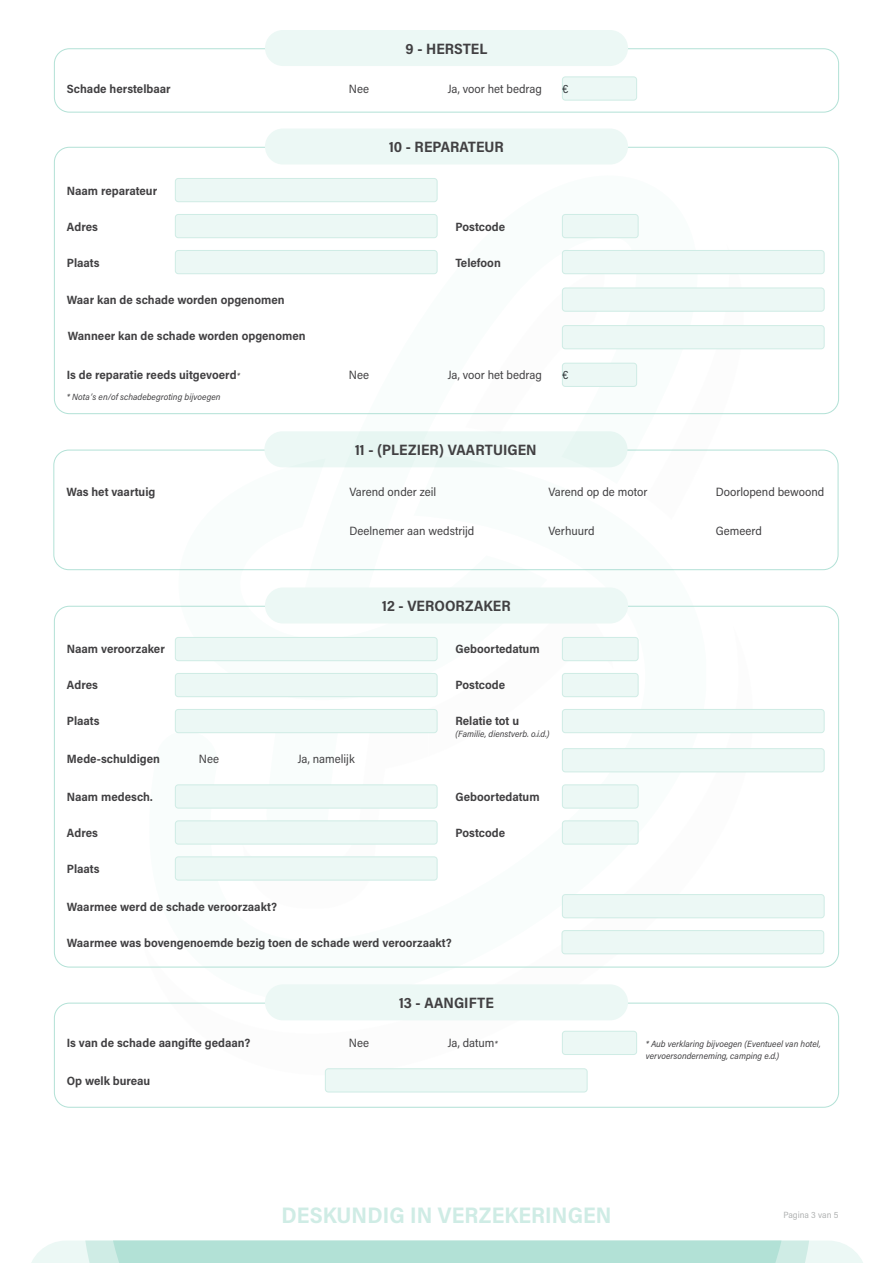
<style>
.page{position:relative;width:893px;height:1263px;background:#fff}
.page>*{position:absolute;margin:0;border:0;box-sizing:border-box;transform-origin:0 0}
.t1{font:700 22.5px "Acumin Pro Semi Cond";letter-spacing:.005em;color:#cfece5}
.t2{font:700 15px "Acumin Pro Semi Cond";color:#414042}
.t3{font:700 12px "Acumin Pro Semi Cond";color:#414042}
.t4{font:12px "Acumin Pro Semi Cond";color:#414042}
.t5{font:12px "Acumin Pro Semi Cond";color:#2f3538}
.t6{font:italic 9px/12px "Acumin Pro Semi Cond";color:#414042}
.t7{font:9px "Acumin Pro Semi Cond";color:#afb1b1}
.s1{font-weight:400;font-style:italic;font-size:9px}
.s2{font-style:italic;font-size:9px}
</style>
<div class="page">
<svg style="left:31px;top:1240px;width:832px;height:23px;background:#bde5dc"></svg>
<svg style="left:139px;top:180px;width:567px;height:788px"></svg>
<div style="left:54px;top:48px;width:785px;height:65px;border:1px solid #b2e1d6;border-radius:15px"></div>
<div style="left:265px;top:30px;width:363px;height:36px;background:#ecf8f5;border-radius:18px"></div>
<div style="left:265px;top:129px;width:363px;height:36px;background:#ecf8f5;border-radius:18px"></div>
<div style="left:265px;top:587px;width:363px;height:36px;background:#ecf8f5;border-radius:18px"></div>
<div style="left:54px;top:1003px;width:785px;height:104px;border:1px solid #b2e1d6;border-radius:15px"></div>
<div style="left:265px;top:984px;width:363px;height:36px;background:#ecf8f5;border-radius:18px"></div>
<div style="left:562px;top:77px;width:75px;height:23px;background:#ecf8f5;border-radius:3px"></div>
<div style="left:562px;top:77px;width:75px;height:24px;border:1px solid #cfece5;border-radius:3px"></div>
<div style="left:562px;top:363px;width:75px;height:23px;background:#ecf8f5;border-radius:3px"></div>
<div style="left:562px;top:363px;width:75px;height:24px;border:1px solid #cfece5;border-radius:3px"></div>
<div style="left:175px;top:178px;width:262px;height:24px;background:#ecf8f5;border-radius:3px"></div>
<div style="left:175px;top:178px;width:262px;height:24px;border:1px solid #cfece5;border-radius:3px"></div>
<div style="left:175px;top:250px;width:262px;height:24px;background:#ecf8f5;border-radius:3px"></div>
<div style="left:175px;top:250px;width:262px;height:24px;border:1px solid #cfece5;border-radius:3px"></div>
<div style="left:562px;top:250px;width:262px;height:24px;background:#ecf8f5;border-radius:3px"></div>
<div style="left:562px;top:250px;width:262px;height:24px;border:1px solid #cfece5;border-radius:3px"></div>
<div style="left:175px;top:214px;width:262px;height:24px;background:#ecf8f5;border-radius:3px"></div>
<div style="left:175px;top:214px;width:262px;height:24px;border:1px solid #cfece5;border-radius:3px"></div>
<div style="left:562px;top:214px;width:76px;height:24px;background:#ecf8f5;border-radius:3px"></div>
<div style="left:562px;top:214px;width:76px;height:24px;border:1px solid #cfece5;border-radius:3px"></div>
<div style="left:562px;top:288px;width:262px;height:23px;background:#ecf8f5;border-radius:3px"></div>
<div style="left:562px;top:288px;width:262px;height:24px;border:1px solid #cfece5;border-radius:3px"></div>
<div style="left:562px;top:326px;width:262px;height:23px;background:#ecf8f5;border-radius:3px"></div>
<div style="left:562px;top:325px;width:262px;height:24px;border:1px solid #cfece5;border-radius:3px"></div>
<div style="left:175px;top:637px;width:262px;height:24px;background:#ecf8f5;border-radius:3px"></div>
<div style="left:175px;top:637px;width:262px;height:24px;border:1px solid #cfece5;border-radius:3px"></div>
<div style="left:175px;top:785px;width:262px;height:23px;background:#ecf8f5;border-radius:3px"></div>
<div style="left:175px;top:784px;width:262px;height:24px;border:1px solid #cfece5;border-radius:3px"></div>
<div style="left:175px;top:709px;width:262px;height:24px;background:#ecf8f5;border-radius:3px"></div>
<div style="left:175px;top:709px;width:262px;height:24px;border:1px solid #cfece5;border-radius:3px"></div>
<div style="left:175px;top:857px;width:262px;height:23px;background:#ecf8f5;border-radius:3px"></div>
<div style="left:175px;top:856px;width:262px;height:24px;border:1px solid #cfece5;border-radius:3px"></div>
<div style="left:562px;top:709px;width:262px;height:24px;background:#ecf8f5;border-radius:3px"></div>
<div style="left:562px;top:709px;width:262px;height:24px;border:1px solid #cfece5;border-radius:3px"></div>
<div style="left:562px;top:749px;width:262px;height:23px;background:#ecf8f5;border-radius:3px"></div>
<div style="left:562px;top:748px;width:262px;height:24px;border:1px solid #cfece5;border-radius:3px"></div>
<div style="left:562px;top:894px;width:262px;height:24px;background:#ecf8f5;border-radius:3px"></div>
<div style="left:562px;top:894px;width:262px;height:24px;border:1px solid #cfece5;border-radius:3px"></div>
<div style="left:562px;top:930px;width:262px;height:24px;background:#ecf8f5;border-radius:3px"></div>
<div style="left:562px;top:930px;width:262px;height:24px;border:1px solid #cfece5;border-radius:3px"></div>
<div style="left:175px;top:673px;width:262px;height:24px;background:#ecf8f5;border-radius:3px"></div>
<div style="left:175px;top:673px;width:262px;height:24px;border:1px solid #cfece5;border-radius:3px"></div>
<div style="left:175px;top:821px;width:262px;height:23px;background:#ecf8f5;border-radius:3px"></div>
<div style="left:175px;top:820px;width:262px;height:24px;border:1px solid #cfece5;border-radius:3px"></div>
<div style="left:562px;top:673px;width:76px;height:24px;background:#ecf8f5;border-radius:3px"></div>
<div style="left:562px;top:673px;width:76px;height:24px;border:1px solid #cfece5;border-radius:3px"></div>
<div style="left:562px;top:821px;width:76px;height:23px;background:#ecf8f5;border-radius:3px"></div>
<div style="left:562px;top:820px;width:76px;height:24px;border:1px solid #cfece5;border-radius:3px"></div>
<div style="left:562px;top:637px;width:76px;height:24px;background:#ecf8f5;border-radius:3px"></div>
<div style="left:562px;top:637px;width:76px;height:24px;border:1px solid #cfece5;border-radius:3px"></div>
<div style="left:562px;top:785px;width:76px;height:23px;background:#ecf8f5;border-radius:3px"></div>
<div style="left:562px;top:784px;width:76px;height:24px;border:1px solid #cfece5;border-radius:3px"></div>
<div style="left:325px;top:1069px;width:262px;height:23px;background:#ecf8f5;border-radius:3px"></div>
<div style="left:325px;top:1068px;width:262px;height:24px;border:1px solid #cfece5;border-radius:3px"></div>
<div style="left:562px;top:1031px;width:75px;height:23px;background:#ecf8f5;border-radius:3px"></div>
<div style="left:562px;top:1031px;width:75px;height:24px;border:1px solid #cfece5;border-radius:3px"></div>
<p class="t3" style="left:67px;top:80px;width:105px">Schade herstelbaar</p>
<p class="t3" style="left:67px;top:182px;width:92px">Naam reparateur</p>
<p class="t4" style="left:349px;top:80px;width:22px">Nee</p>
<p class="t2" style="left:406px;top:38px;width:83px">9 - HERSTEL</p>
<p class="t4" style="left:448px;top:80px;width:96px">Ja, voor het bedrag</p>
<p class="t2" style="left:389px;top:136px;width:116px">10 - REPARATEUR</p>
<p class="t3" style="left:67px;top:218px;width:33px">Adres</p>
<p class="t3" style="left:455px;top:218px;width:51px">Postcode</p>
<p class="t3" style="left:67px;top:254px;width:34px">Plaats</p>
<p class="t3" style="left:67px;top:291px;width:219px">Waar kan de schade worden opgenomen</p>
<p class="t3" style="left:68px;top:327px;width:239px">Wanneer kan de schade worden opgenomen</p>
<p class="t3" style="left:67px;top:367px;width:174px">Is de reparatie reeds uitgevoerd<span class="s1">*</span></p>
<p class="t6" style="left:67px;top:391px;width:155px">* Notaʼs en/of schadebegroting bijvoegen</p>
<p class="t4" style="left:349px;top:367px;width:22px">Nee</p>
<p class="t3" style="left:455px;top:254px;width:47px">Telefoon</p>
<p class="t4" style="left:448px;top:367px;width:96px">Ja, voor het bedrag</p>
<p class="t2" style="left:355px;top:439px;width:183px">11 - (PLEZIER) VAARTUIGEN</p>
<p class="t5" style="left:562px;top:80px;width:8px">€</p>
<p class="t5" style="left:562px;top:367px;width:8px">€</p>
<p class="t3" style="left:66px;top:483px;width:90px">Was het vaartuig</p>
<p class="t4" style="left:349px;top:483px;width:88px">Varend onder zeil</p>
<p class="t4" style="left:349px;top:523px;width:126px">Deelnemer aan wedstrijd</p>
<p class="t4" style="left:548px;top:483px;width:100px">Varend op de motor</p>
<p class="t4" style="left:716px;top:483px;width:110px">Doorlopend bewoond</p>
<p class="t4" style="left:548px;top:523px;width:48px">Verhuurd</p>
<p class="t4" style="left:716px;top:523px;width:48px">Gemeerd</p>
<p class="t3" style="left:67px;top:641px;width:99px">Naam veroorzaker</p>
<p class="t3" style="left:67px;top:677px;width:33px">Adres</p>
<p class="t2" style="left:382px;top:595px;width:130px">12 - VEROORZAKER</p>
<p class="t3" style="left:455px;top:641px;width:86px">Geboortedatum</p>
<p class="t3" style="left:455px;top:677px;width:51px">Postcode</p>
<p class="t3" style="left:67px;top:713px;width:34px">Plaats</p>
<p class="t3" style="left:67px;top:750px;width:95px">Mede-schuldigen</p>
<p class="t4" style="left:199px;top:751px;width:22px">Nee</p>
<p class="t4" style="left:298px;top:751px;width:58px">Ja, namelijk</p>
<p class="t3" style="left:67px;top:788px;width:87px">Naam medesch.</p>
<p class="t3" style="left:67px;top:824px;width:33px">Adres</p>
<p class="t3" style="left:67px;top:860px;width:34px">Plaats</p>
<p class="t3" style="left:67px;top:898px;width:211px">Waarmee werd de schade veroorzaakt?</p>
<p class="t3" style="left:455px;top:713px;width:65px">Relatie tot u</p>
<p class="t6" style="left:455px;top:728px;width:96px">(Familie, dienstverb. o.i.d.)</p>
<p class="t3" style="left:455px;top:788px;width:86px">Geboortedatum</p>
<p class="t3" style="left:455px;top:824px;width:51px">Postcode</p>
<p class="t3" style="left:67px;top:934px;width:386px">Waarmee was bovengenoemde bezig toen de schade werd veroorzaakt?</p>
<p class="t3" style="left:67px;top:1035px;width:185px">Is van de schade aangifte gedaan?</p>
<p class="t3" style="left:67px;top:1072px;width:85px">Op welk bureau</p>
<p class="t2" style="left:399px;top:992px;width:96px">13 - AANGIFTE</p>
<p class="t4" style="left:349px;top:1035px;width:22px">Nee</p>
<p class="t4" style="left:448px;top:1035px;width:51px">Ja, datum<span class="s2">*</span></p>
<p class="t6" style="left:646px;top:1037px;width:176px">* Aub verklaring bijvoegen (Eventueel van hotel, vervoersonderneming, camping e.d.)</p>
<h1 class="t1" style="left:281px;top:1199px;width:331px">DESKUNDIG IN VERZEKERINGEN</h1>
<p class="t7" style="left:783px;top:1208px;width:57px">Pagina 3 van 5</p>
</div>
